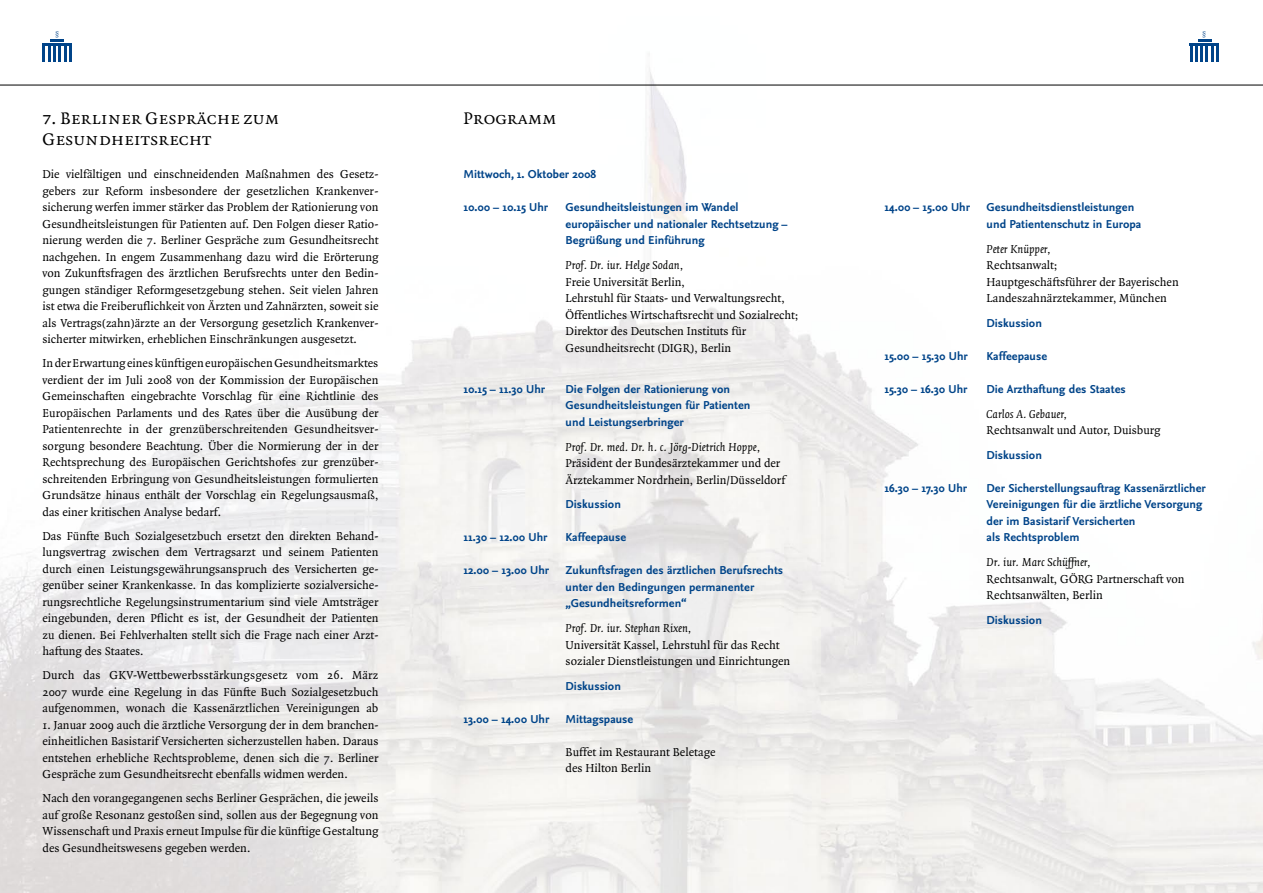
<style>
.page{position:relative;width:1263px;height:893px;background:#fff}
.page>*{position:absolute;margin:0;border:0;box-sizing:border-box;transform-origin:0 0}
.t1{font:18px/21.6px "Quadraat Small Caps";color:#000}
.t2{font:12.3px/16.5px "Quadraat";color:#000;text-align:justify}
.t3{font:italic 12.3px "Quadraat";color:#000}
.t4{font:700 12px/16.5px "Nexus Sans OT";color:#004489}
.t5{font:7.35px "Quadraat";color:#004489}
</style>
<div class="page">
<img style="left:0;top:39px;width:1263px;height:854px">
<svg style="left:43px;top:46px;width:2px;height:15px"></svg>
<hr style="left:48px;top:46px;width:3px;height:15px;background:#004489">
<hr style="left:69px;top:46px;width:3px;height:15px;background:#004489">
<hr style="left:43px;top:43px;width:29px;height:3px;background:#004489">
<svg style="left:51px;top:39px;width:15px;height:22px"></svg>
<hr style="left:0;top:85px;width:1263px;height:1px;background:#000">
<svg style="left:1190px;top:46px;width:2px;height:15px"></svg>
<hr style="left:1195px;top:46px;width:3px;height:15px;background:#004489">
<hr style="left:1216px;top:46px;width:3px;height:15px;background:#004489">
<hr style="left:1189px;top:43px;width:30px;height:3px;background:#004489">
<svg style="left:1198px;top:39px;width:15px;height:22px"></svg>
<p class="t5" style="left:56px;top:30px;width:5px">§</p>
<p class="t5" style="left:1202px;top:30px;width:5px">§</p>
<h1 class="t1" style="left:43px;top:108px;width:238px">7. Berliner Gespräche zum<br>Gesundheitsrecht</h1>
<p class="t2" style="left:43px;top:166px;width:337px">Die vielfältigen und einschneidenden Maßnahmen des Gesetz&shy;gebers zur Reform insbesondere der gesetzlichen Krankenver&shy;sicherung werfen immer stärker das Problem der Rationierung von Gesundheitsleistungen für Patienten auf. Den Folgen dieser Ratio&shy;nierung werden die 7. Berliner Gespräche zum Gesundheitsrecht nachgehen. In engem Zusammenhang dazu wird die Erörterung von Zukunftsfragen des ärztlichen Berufsrechts unter den Bedin&shy;gungen ständiger Reformgesetzgebung stehen. Seit vielen Jahren ist etwa die Freiberuflichkeit von Ärzten und Zahnärzten, soweit sie als Vertrags(zahn)ärzte an der Versorgung gesetzlich Krankenver&shy;sicherter mitwirken, erheblichen Einschränkungen ausgesetzt.</p>
<p class="t2" style="left:43px;top:355px;width:338px">In der Erwartung eines künftigen europäischen Gesundheitsmarktes verdient der im Juli 2008 von der Kommission der Europäischen Gemeinschaften eingebrachte Vorschlag für eine Richtlinie des Europäischen Parlaments und des Rates über die Ausübung der Patientenrechte in der grenzüberschreitenden Gesundheitsver&shy;sorgung besondere Beachtung. Über die Normierung der in der Rechtsprechung des Europäischen Gerichtshofes zur grenzüber&shy;schreitenden Erbringung von Gesundheitsleistungen formulierten Grundsätze hinaus enthält der Vorschlag ein Regelungsausmaß, das einer kritischen Analyse bedarf.</p>
<p class="t2" style="left:43px;top:528px;width:337px">Das Fünfte Buch Sozialgesetzbuch ersetzt den direkten Behand&shy;lungsvertrag zwischen dem Vertragsarzt und seinem Patienten durch einen Leistungsgewährungsanspruch des Versicherten ge&shy;genüber seiner Krankenkasse. In das komplizierte sozialversiche&shy;rungsrechtliche Regelungsinstrumentarium sind viele Amtsträger eingebunden, deren Pflicht es ist, der Gesundheit der Patienten zu dienen. Bei Fehlverhalten stellt sich die Frage nach einer Arzt&shy;haftung des Staates.</p>
<p class="t2" style="left:43px;top:667px;width:337px">Durch das GKV-Wettbewerbsstärkungsgesetz vom 26. März 2007 wurde eine Regelung in das Fünfte Buch Sozialgesetzbuch aufgenommen, wonach die Kassenärztlichen Vereinigungen ab</p>
<p class="t2" style="left:43px;top:717px;width:337px">1. Januar 2009 auch die ärztliche Versorgung der in dem branchen&shy;einheitlichen Basistarif Versicherten sicherzustellen haben. Daraus entstehen erhebliche Rechtsprobleme, denen sich die 7. Berliner Gespräche zum Gesundheitsrecht ebenfalls widmen werden.</p>
<p class="t2" style="left:43px;top:790px;width:337px">Nach den vorangegangenen sechs Berliner Gesprächen, die jeweils auf große Resonanz gestoßen sind, sollen aus der Begegnung von Wissenschaft und Praxis erneut Impulse für die künftige Gestaltung des Gesundheitswesens gegeben werden.</p>
<h1 class="t1" style="left:463px;top:108px;width:94px">Programm</h1>
<p class="t4" style="left:463px;top:166px;width:134px">Mittwoch, 1. Oktober 2008</p>
<p class="t4" style="left:463px;top:199px;width:86px">10.00 – 10.15 Uhr</p>
<p class="t4" style="left:566px;top:199px;width:223px">Gesundheitsleistungen im Wandel europäischer und nationaler Rechtsetzung –<br>Begrüßung und Einführung</p>
<p class="t3" style="left:566px;top:259px;width:119px">Prof. Dr. iur. Helge Sodan,</p>
<p class="t2" style="left:566px;top:274px;width:234px;text-align:left">Freie Universität Berlin,<br>Lehrstuhl für Staats- und Verwaltungsrecht, Öffentliches Wirtschaftsrecht und Sozialrecht; Direktor des Deutschen Instituts für Gesundheitsrecht (DIGR), Berlin</p>
<p class="t4" style="left:463px;top:380px;width:83px">10.15 – 11.30 Uhr</p>
<p class="t4" style="left:566px;top:380px;width:187px">Die Folgen der Rationierung von<br>Gesundheitsleistungen für Patienten und Leistungserbringer</p>
<p class="t3" style="left:566px;top:440px;width:196px">Prof. Dr. med. Dr. h. c. Jörg-Dietrich Hoppe,</p>
<p class="t2" style="left:566px;top:455px;width:221px">Präsident der Bundesärztekammer und der<br>Ärztekammer Nordrhein, Berlin/Düsseldorf</p>
<p class="t4" style="left:566px;top:496px;width:57px">Diskussion</p>
<p class="t4" style="left:463px;top:529px;width:85px">11.30 – 12.00 Uhr</p>
<p class="t4" style="left:566px;top:529px;width:62px">Kaffeepause</p>
<p class="t4" style="left:463px;top:562px;width:87px">12.00 – 13.00 Uhr</p>
<p class="t4" style="left:566px;top:562px;width:219px">Zukunftsfragen des ärztlichen Berufsrechts unter den Bedingungen permanenter „Gesundheitsreformen“</p>
<p class="t3" style="left:566px;top:622px;width:127px">Prof. Dr. iur. Stephan Rixen,</p>
<p class="t2" style="left:566px;top:637px;width:226px">Universität Kassel, Lehrstuhl für das Recht sozialer Dienstleistungen und Einrichtungen</p>
<p class="t4" style="left:566px;top:677px;width:57px">Diskussion</p>
<p class="t4" style="left:463px;top:710px;width:87px">13.00 – 14.00 Uhr</p>
<p class="t4" style="left:566px;top:710px;width:69px">Mittagspause</p>
<p class="t2" style="left:566px;top:744px;width:151px">Buffet im Restaurant Beletage des Hilton Berlin</p>
<p class="t4" style="left:884px;top:199px;width:87px">14.00 – 15.00 Uhr</p>
<p class="t4" style="left:986px;top:199px;width:156px">Gesundheitsdienstleistungen und Patientenschutz in Europa</p>
<p class="t3" style="left:986px;top:242px;width:66px">Peter Knüpper,</p>
<p class="t2" style="left:986px;top:257px;width:194px;text-align:left">Rechtsanwalt;<br>Hauptgeschäftsführer der Bayerischen<br>Landeszahnärztekammer, München</p>
<p class="t4" style="left:986px;top:314px;width:57px">Diskussion</p>
<p class="t4" style="left:884px;top:347px;width:85px">15.00 – 15.30 Uhr</p>
<p class="t4" style="left:986px;top:347px;width:62px">Kaffeepause</p>
<p class="t4" style="left:884px;top:380px;width:84px">15.30 – 16.30 Uhr</p>
<p class="t4" style="left:986px;top:380px;width:141px">Die Arzthaftung des Staates</p>
<p class="t3" style="left:986px;top:407px;width:82px">Carlos A. Gebauer,</p>
<p class="t2" style="left:986px;top:422px;width:176px">Rechtsanwalt und Autor, Duisburg</p>
<p class="t4" style="left:986px;top:446px;width:57px">Diskussion</p>
<p class="t4" style="left:884px;top:479px;width:84px">16.30 – 17.30 Uhr</p>
<p class="t4" style="left:986px;top:479px;width:221px">Der Sicherstellungsauftrag Kassenärztlicher Vereinigungen für die ärztliche Versorgung der im Basistarif Versicherten<br>als Rechtsproblem</p>
<p class="t3" style="left:986px;top:556px;width:106px">Dr. iur. Marc Schüffner,</p>
<p class="t2" style="left:986px;top:571px;width:199px">Rechtsanwalt, GÖRG Partnerschaft von<br>Rechtsanwälten, Berlin</p>
<p class="t4" style="left:986px;top:611px;width:57px">Diskussion</p>
</div>
